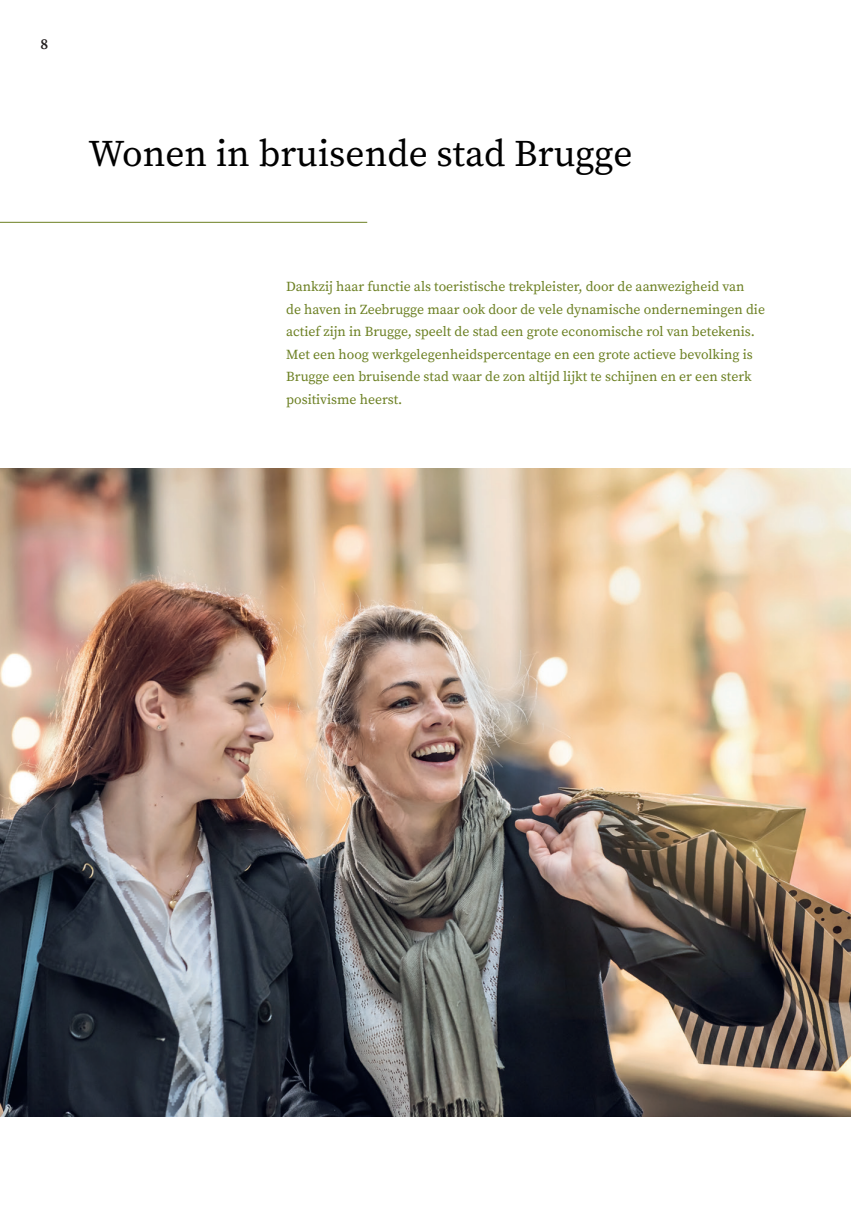
<style>
.page{position:relative;width:851px;height:1205px;background:#fff}
.page>*{position:absolute;margin:0;border:0;box-sizing:border-box;transform-origin:0 0}
.Paragraph_Style_1{font:37.5px "Source Serif Pro";color:#010101}
.t1{font:600 15px "Source Serif Pro";color:#231f20}
.Paragraph_Style_1-2{font:13.75px/22.5px "Source Serif Pro";color:#6b7f21}
</style>
<div class="page">
<hr style="left:0;top:222px;width:367px;height:1px;background:#6b7f21">
<img style="left:0;top:469px;width:850px;height:647px">
<p class="t1" style="left:40px;top:34px;width:9px">8</p>
<p class="Paragraph_Style_1" style="left:89px;top:128px;width:545px">Wonen in bruisende stad Brugge</p>
<p class="Paragraph_Style_1-2" style="left:286px;top:275px;width:480px">Dankzij haar functie als toeristische trekpleister, door de aanwezigheid van<br>de haven in Zeebrugge maar ook door de vele dynamische ondernemingen die actief zijn in Brugge, speelt de stad een grote economische rol van betekenis.<br>Met een hoog werkgelegenheidspercentage en een grote actieve bevolking is Brugge een bruisende stad waar de zon altijd lijkt te schijnen en er een sterk positivisme heerst.</p>
</div>
